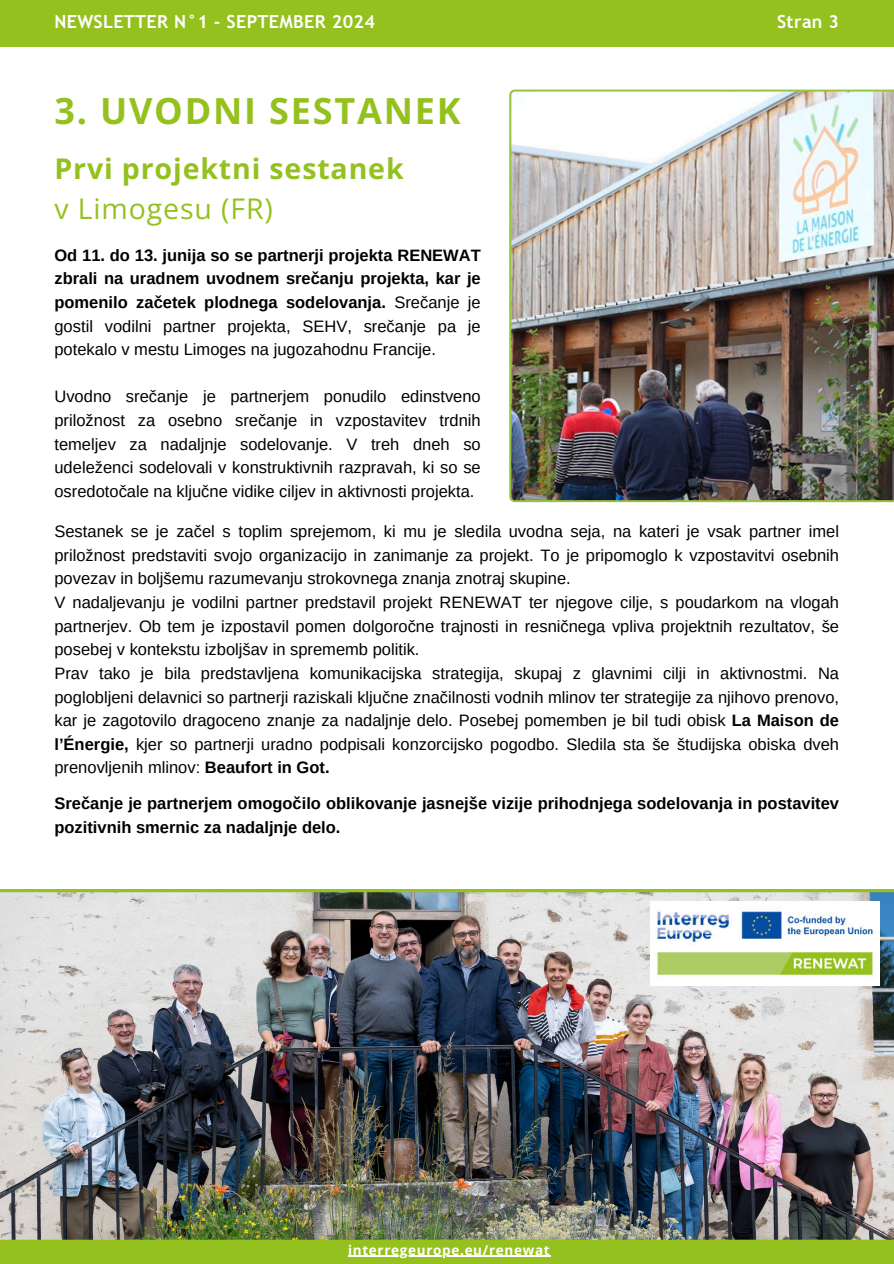
<style>
.page{position:relative;width:894px;height:1264px;background:#fff}
.page>*{position:absolute;margin:0;border:0;box-sizing:border-box;transform-origin:0 0}
.t1{font:700 36px "Open Sans";letter-spacing:.05em;color:#95c11f}
.t2{font:700 28.5px "Open Sans";letter-spacing:.03em;color:#94c11f}
.t3{font:28.5px "Open Sans";letter-spacing:.03em;color:#94c11f}
.t4{font:700 18px "Trebuchet MS";letter-spacing:.015em;color:#fff}
.t5{font:16.5px/23.7px "Arimo";color:#000}
.t6{font:700 16.5px/23.7px "Arimo";color:#000;text-align:justify}
.t7{font:700 13.5px "Open Sans";letter-spacing:.05em;color:#fff}
.s1{font-weight:400}
.s2{font-weight:700}
</style>
<div class="page">
<div style="left:0;top:0;width:893px;height:47px;background:#95c11f"></div>
<img style="left:509px;top:89px;width:384px;height:413px">
<div style="left:0;top:1235px;width:893px;height:28px;background:#95c11f"></div>
<img style="left:0;top:890px;width:893px;height:350px">
<hr style="left:348px;top:1255px;width:202px;height:1px;background:#fff">
<img style="left:650px;top:901px;width:228px;height:84px">
<p class="t4" style="left:54px;top:11px;width:322px">NEWSLETTER N°1 - SEPTEMBER 2024</p>
<p class="t4" style="left:776px;top:11px;width:64px">Stran 3</p>
<h1 class="t1" style="left:54px;top:85px;width:407px">3. UVODNI SESTANEK</h1>
<h2 class="t2" style="left:54px;top:149px;width:350px">Prvi projektni sestanek</h2>
<h2 class="t3" style="left:54px;top:189px;width:220px">v Limogesu (FR)</h2>
<p class="t6" style="left:54px;top:243px;width:428px">Od 11. do 13. junija so se partnerji projekta RENEWAT zbrali na uradnem uvodnem srečanju projekta, kar je pomenilo začetek plodnega sodelovanja. <span class="s1">Srečanje je gostil vodilni partner projekta, SEHV, srečanje pa je potekalo v mestu Limoges na jugozahodnu Francije.</span></p>
<p class="t5" style="left:54px;top:385px;width:428px;text-align:justify">Uvodno srečanje je partnerjem ponudilo edinstveno priložnost za osebno srečanje in vzpostavitev trdnih temeljev za nadaljnje sodelovanje. V treh dneh so udeleženci sodelovali v konstruktivnih razpravah, ki so se osredotočale na ključne vidike ciljev in aktivnosti projekta.</p>
<p class="t5" style="left:54px;top:519px;width:786px">Sestanek se je začel s toplim sprejemom, ki mu je sledila uvodna seja, na kateri je vsak partner imel priložnost predstaviti svojo organizacijo in zanimanje za projekt. To je pripomoglo k vzpostavitvi osebnih povezav in boljšemu razumevanju strokovnega znanja znotraj skupine.<br>V nadaljevanju je vodilni partner predstavil projekt RENEWAT ter njegove cilje, s poudarkom na vlogah partnerjev. Ob tem je izpostavil pomen dolgoročne trajnosti in resničnega vpliva projektnih rezultatov, še posebej v kontekstu izboljšav in sprememb politik.<br>Prav tako je bila predstavljena komunikacijska strategija, skupaj z glavnimi cilji in aktivnostmi. Na poglobljeni delavnici so partnerji raziskali ključne značilnosti vodnih mlinov ter strategije za njihovo prenovo, kar je zagotovilo dragoceno znanje za nadaljnje delo. Posebej pomemben je bil tudi obisk <span class="s2">La Maison de l’Énergie,</span> kjer so partnerji uradno podpisali konzorcijsko pogodbo. Sledila sta še študijska obiska dveh prenovljenih mlinov: <span class="s2">Beaufort in Got.</span></p>
<p class="t6" style="left:54px;top:792px;width:786px">Srečanje je partnerjem omogočilo oblikovanje jasnejše vizije prihodnjega sodelovanja in postavitev pozitivnih smernic za nadaljnje delo.</p>
<p class="t7" style="left:348px;top:1240px;width:203px">interregeurope.eu/renewat</p>
</div>
